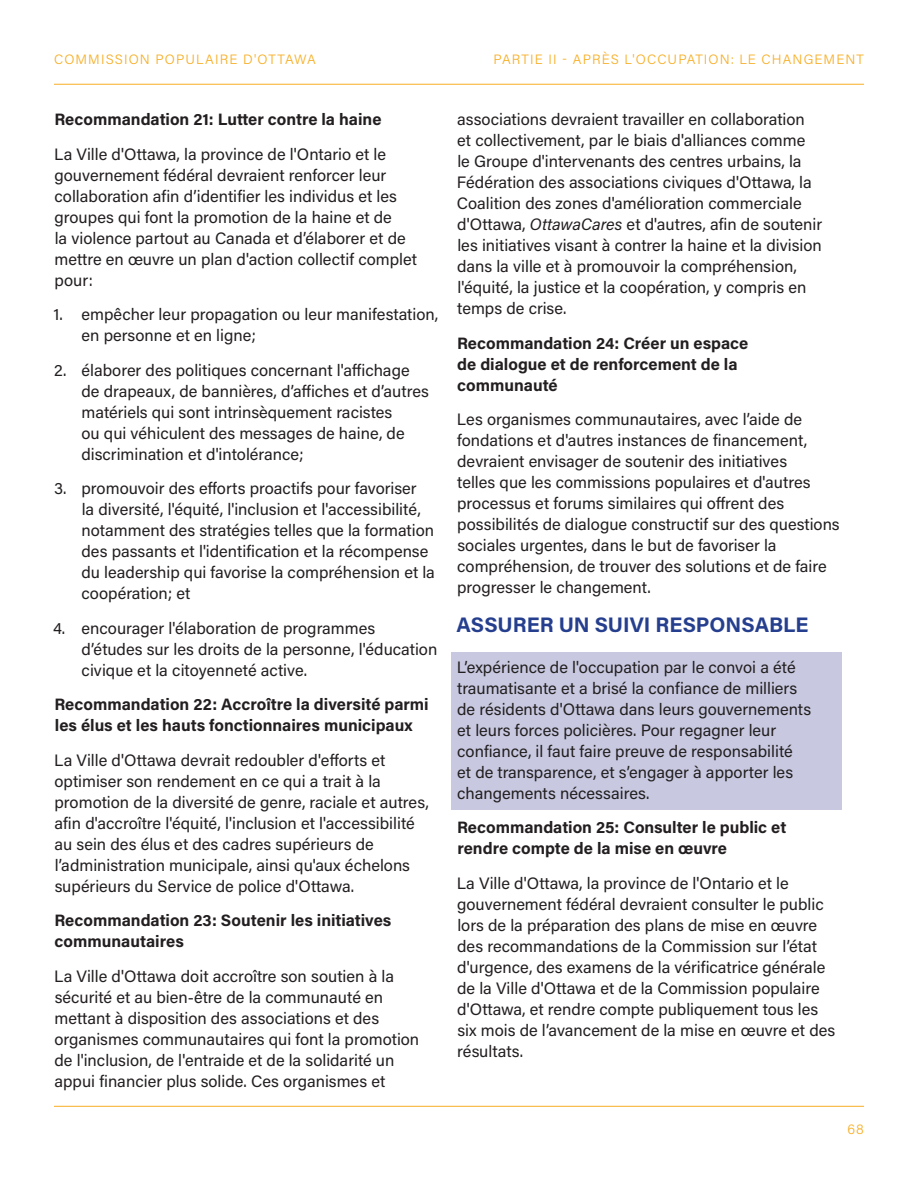
<style>
.page{position:relative;width:918px;height:1188px;background:#fff}
.page>*{position:absolute;margin:0;border:0;box-sizing:border-box;transform-origin:0 0}
.t1{font:700 21px "Acumin Pro";color:#253f8e}
.Body{font:16.5px/21px "Acumin Pro";color:#231f20}
.Body-2{font:700 16.5px/21px "Acumin Pro";color:#231f20}
.t2{font:300 13.5px "Acumin Pro";letter-spacing:.08em;color:#f7ae24}
.s1{font-style:italic}
</style>
<div class="page">
<hr style="left:54px;top:1106px;width:810px;height:1px;background:#f7ae24">
<hr style="left:54px;top:84px;width:810px;height:1px;background:#f7ae24">
<div style="left:451px;top:652px;width:390px;height:158px;background:#c8c9e1"></div>
<p class="t2" style="left:54px;top:50px;width:263px">COMMISSION POPULAIRE D'OTTAWA</p>
<p class="t2" style="left:494px;top:50px;width:372px">PARTIE II - APRÈS L'OCCUPATION: LE CHANGEMENT</p>
<p class="Body-2" style="left:54px;top:108px;width:329px">Recommandation 21: Lutter contre la haine</p>
<p class="Body" style="left:54px;top:143px;width:364px">La Ville d'Ottawa, la province de l'Ontario et le gouvernement fédéral devraient renforcer leur collaboration afin d’identifier les individus et les groupes qui font la promotion de la haine et de<br>la violence partout au Canada et d’élaborer et de mettre en œuvre un plan d'action collectif complet pour:</p>
<p class="Body" style="left:82px;top:303px;width:358px;text-indent:-28px">1. empêcher leur propagation ou leur manifestation, en personne et en ligne;</p>
<p class="Body" style="left:82px;top:359px;width:349px;text-indent:-28px">2. élaborer des politiques concernant l'affichage de drapeaux, de bannières, d’affiches et d’autres matériels qui sont intrinsèquement racistes<br>ou qui véhiculent des messages de haine, de discrimination et d'intolérance;</p>
<p class="Body" style="left:82px;top:477px;width:355px;text-indent:-28px">3. promouvoir des efforts proactifs pour favoriser<br>la diversité, l'équité, l'inclusion et l'accessibilité, notamment des stratégies telles que la formation des passants et l'identification et la récompense du leadership qui favorise la compréhension et la coopération; et</p>
<p class="Body" style="left:82px;top:617px;width:357px;text-indent:-28px">4. encourager l'élaboration de programmes d’études sur les droits de la personne, l'éducation civique et la citoyenneté active.</p>
<p class="Body-2" style="left:54px;top:693px;width:376px">Recommandation 22: Accroître la diversité parmi les élus et les hauts fonctionnaires municipaux</p>
<p class="Body" style="left:54px;top:749px;width:376px">La Ville d'Ottawa devrait redoubler d'efforts et optimiser son rendement en ce qui a trait à la promotion de la diversité de genre, raciale et autres, afin d'accroître l'équité, l'inclusion et l'accessibilité au sein des élus et des cadres supérieurs de l’administration municipale, ainsi qu'aux échelons supérieurs du Service de police d'Ottawa.</p>
<p class="Body-2" style="left:54px;top:909px;width:339px">Recommandation 23: Soutenir les initiatives communautaires</p>
<p class="Body" style="left:54px;top:965px;width:367px">La Ville d'Ottawa doit accroître son soutien à la sécurité et au bien-être de la communauté en mettant à disposition des associations et des organismes communautaires qui font la promotion de l'inclusion, de l'entraide et de la solidarité un appui financier plus solide. Ces organismes et</p>
<p class="Body" style="left:457px;top:108px;width:367px">associations devraient travailler en collaboration et collectivement, par le biais d'alliances comme<br>le Groupe d'intervenants des centres urbains, la Fédération des associations civiques d'Ottawa, la Coalition des zones d'amélioration commerciale d'Ottawa, <span class="s1">OttawaCares</span> et d'autres, afin de soutenir les initiatives visant à contrer la haine et la division dans la ville et à promouvoir la compréhension, l'équité, la justice et la coopération, y compris en temps de crise.</p>
<p class="Body-2" style="left:457px;top:332px;width:293px">Recommandation 24: Créer un espace de dialogue et de renforcement de la communauté</p>
<p class="Body" style="left:457px;top:408px;width:384px">Les organismes communautaires, avec l’aide de fondations et d'autres instances de financement, devraient envisager de soutenir des initiatives<br>telles que les commissions populaires et d'autres processus et forums similaires qui offrent des possibilités de dialogue constructif sur des questions sociales urgentes, dans le but de favoriser la compréhension, de trouver des solutions et de faire progresser le changement.</p>
<h2 class="t1" style="left:456px;top:610px;width:353px">ASSURER UN SUIVI RESPONSABLE</h2>
<p class="Body" style="left:457px;top:656px;width:356px">L’expérience de l'occupation par le convoi a été traumatisante et a brisé la confiance de milliers de résidents d'Ottawa dans leurs gouvernements et leurs forces policières. Pour regagner leur confiance, il faut faire preuve de responsabilité<br>et de transparence, et s’engager à apporter les changements nécessaires.</p>
<p class="Body-2" style="left:457px;top:816px;width:331px">Recommandation 25: Consulter le public et rendre compte de la mise en œuvre</p>
<p class="Body" style="left:457px;top:872px;width:380px">La Ville d'Ottawa, la province de l'Ontario et le gouvernement fédéral devraient consulter le public lors de la préparation des plans de mise en œuvre des recommandations de la Commission sur l’état d'urgence, des examens de la vérificatrice générale de la Ville d'Ottawa et de la Commission populaire d'Ottawa, et rendre compte publiquement tous les six mois de l’avancement de la mise en œuvre et des résultats.</p>
<p class="t2" style="left:847px;top:1120px;width:18px">68</p>
</div>
